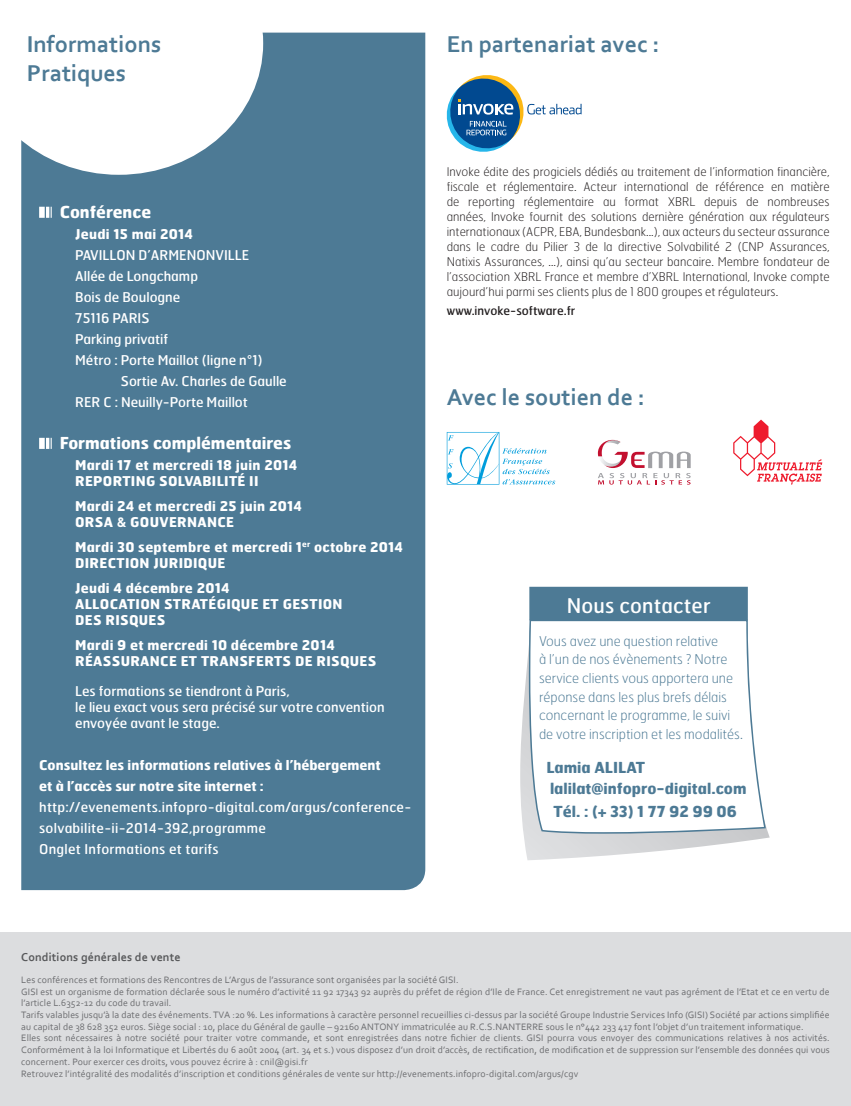
<style>
.page{position:relative;width:851px;height:1106px;background:#fff}
.page>*{position:absolute;margin:0;border:0;box-sizing:border-box;transform-origin:0 0}
.t1{font:700 24px/28.8px "Corbel";color:#4d7a95}
.t2{font:20.25px "Hermes";letter-spacing:.01em;color:#fff}
.t3{font:700 16.5px "Hermes";color:#fff}
.t4{font:700 15.15px/20.2px "Hermes";color:#4d7a95}
.t5{font:700 13.5px/16.2px "Hermes";letter-spacing:.02em;color:#fff}
.t6{font:13.5px/16.2px "Hermes";color:#fff}
.t7{font:100 13.5px/18.6px "Hermes";color:#4d7a95}
.t8{font:13.5px/21px "Hermes";letter-spacing:.02em;color:#fff}
.t9{font:700 13.5px/21px "Hermes";color:#fff}
.t10{font:100 12px/15px "Hermes";color:#231f20;text-align:justify}
.t11{font:700 12px "Corbel";letter-spacing:.01em;color:#57585a}
.t12{font:12px "Hermes";color:#231f20}
.t13{font:9.75px/11.7px "Corbel";letter-spacing:.01em;color:#6c6d70}
.s1{font-family:"DIN"}
</style>
<div class="page">
<div style="left:21px;top:33px;width:404px;height:857px;background:#4d7a95"></div>
<svg style="left:21px;top:32px;width:242px;height:143px"></svg>
<svg style="left:39px;top:207px;width:13px;height:11px"></svg>
<svg style="left:39px;top:438px;width:13px;height:11px"></svg>
<div style="left:0;top:932px;width:850px;height:174px;background:#dcdddf"></div>
<svg style="left:446px;top:75px;width:135px;height:77px"></svg>
<svg style="left:446px;top:432px;width:109px;height:52px"></svg>
<svg style="left:597px;top:440px;width:93px;height:44px"></svg>
<svg style="left:520px;top:691px;width:249px;height:169px"></svg>
<svg style="left:525px;top:657px;width:239px;height:180px"></svg>
<svg style="left:528px;top:619px;width:237px;height:214px"></svg>
<div style="left:529px;top:587px;width:218px;height:33px;background:#4d7a95"></div>
<svg style="left:733px;top:419px;width:89px;height:65px"></svg>
<h1 class="t1" style="left:27px;top:29px;width:136px">Informations<br>Pratiques</h1>
<h3 class="t3" style="left:60px;top:201px;width:93px">Conférence</h3>
<h3 class="t5" style="left:75px;top:225px;width:119px">Jeudi 15 mai 2014</h3>
<h3 class="t6" style="left:75px;top:246px;width:175px">PAVILLON D’ARMENONVILLE</h3>
<h3 class="t6" style="left:75px;top:267px;width:124px">Allée de Longchamp</h3>
<h3 class="t6" style="left:75px;top:288px;width:107px">Bois de Boulogne</h3>
<h3 class="t6" style="left:75px;top:309px;width:76px">75116 PARIS</h3>
<h3 class="t6" style="left:75px;top:330px;width:94px">Parking privatif</h3>
<h3 class="t6" style="left:75px;top:351px;width:189px">Métro : Porte Maillot (ligne n°1)</h3>
<h3 class="t6" style="left:121px;top:372px;width:167px">Sortie Av. Charles de Gaulle</h3>
<h3 class="t6" style="left:75px;top:393px;width:174px">RER C : Neuilly-Porte Maillot</h3>
<h3 class="t3" style="left:60px;top:432px;width:233px">Formations complémentaires</h3>
<h3 class="t5" style="left:75px;top:456px;width:224px">Mardi 17 et mercredi 18 juin 2014<br>REPORTING SOLVABILITÉ II</h3>
<h3 class="t5" style="left:75px;top:497px;width:228px">Mardi 24 et mercredi 25 juin 2014<br>ORSA <span class="s1">&amp;</span> GOUVERNANCE</h3>
<h3 class="t5" style="left:75px;top:538px;width:329px">Mardi 30 septembre et mercredi 1<sup>er</sup> octobre 2014<br>DIRECTION JURIDIQUE</h3>
<h3 class="t5" style="left:75px;top:579px;width:269px">Jeudi 4 décembre 2014<br>ALLOCATION STRATÉGIQUE ET GESTION<br>DES RISQUES</h3>
<h3 class="t5" style="left:75px;top:636px;width:303px">Mardi 9 et mercredi 10 décembre 2014<br>RÉASSURANCE ET TRANSFERTS DE RISQUES</h3>
<h3 class="t6" style="left:75px;top:682px;width:311px">Les formations se tiendront à Paris,<br>le lieu exact vous sera précisé sur votre convention envoyée avant le stage.</h3>
<h3 class="t9" style="left:39px;top:754px;width:343px">Consultez les informations relatives à l’hébergement et à l’accès sur notre site internet :</h3>
<h3 class="t8" style="left:39px;top:796px;width:373px">http://evenements.infopro-digital.com/argus/conference&shy;solvabilite-ii-2014-392,programme<br>Onglet Informations et tarifs</h3>
<h1 class="t1" style="left:446px;top:29px;width:214px">En partenariat avec :</h1>
<p class="t10" style="left:446px;top:164px;width:384px">Invoke édite des progiciels dédiés au traitement de l’information financière, fiscale et réglementaire. Acteur international de référence en matière de reporting réglementaire au format XBRL depuis de nombreuses années, Invoke fournit des solutions dernière génération aux régulateurs internationaux (ACPR, EBA, Bundesbank...), aux acteurs du secteur assurance dans le cadre du Pilier 3 de la directive Solvabilité 2 (CNP Assurances, Natixis Assurances, …), ainsi qu’au secteur bancaire. Membre fondateur de l’association XBRL France et membre d’XBRL International, Invoke compte aujourd’hui parmi ses clients plus de 1 800 groupes et régulateurs.</p>
<p class="t12" style="left:446px;top:303px;width:130px">www.invoke-software.fr</p>
<h1 class="t1" style="left:446px;top:382px;width:200px">Avec le soutien de :</h1>
<h2 class="t2" style="left:566px;top:593px;width:145px">Nous contacter</h2>
<h3 class="t7" style="left:539px;top:631px;width:205px">Vous avez une question relative<br>à l’un de nos évènements ? Notre service clients vous apportera une réponse dans les plus brefs délais concernant le programme, le suivi de votre inscription et les modalités.</h3>
<h3 class="t4" style="left:546px;top:757px;width:202px">Lamia ALILAT lalilat@infopro-digital.com</h3>
<h3 class="t4" style="left:553px;top:801px;width:185px">Tél. : (+ 33) 1 77 92 99 06</h3>
<p class="t11" style="left:21px;top:949px;width:161px">Conditions générales de vente</p>
<p class="t13" style="left:21px;top:973px;width:809px">Les conférences et formations des Rencontres de L’Argus de l’assurance sont organisées par la société GISI.<br>GISI est un organisme de formation déclarée sous le numéro d’activité 11 92 17343 92 auprès du préfet de région d’Ile de France. Cet enregistrement ne vaut pas agrément de l’Etat et ce en vertu de l’article L.6352-12 du code du travail.<br>Tarifs valables jusqu’à la date des événements. TVA :20 %. Les informations à caractère personnel recueillies ci-dessus par la société Groupe Industrie Services Info (GISI) Société par actions simplifiée au capital de 38 628 352 euros. Siège social : 10, place du Général de gaulle – 92160 ANTONY immatriculée au R.C.S.NANTERRE sous le n°442 233 417 font l’objet d’un traitement informatique.<br>Elles sont nécessaires à notre société pour traiter votre commande, et sont enregistrées dans notre fichier de clients. GISI pourra vous envoyer des communications relatives à nos activités.<br>Conformément à la loi Informatique et Libertés du 6 août 2004 (art. 34 et s.) vous disposez d’un droit d’accès, de rectification, de modification et de suppression sur l’ensemble des données qui vous concernent. Pour exercer ces droits, vous pouvez écrire à : cnil@gisi.fr<br>Retrouvez l’intégralité des modalités d’inscription et conditions générales de vente sur http://evenements.infopro-digital.com/argus/cgv</p>
</div>
